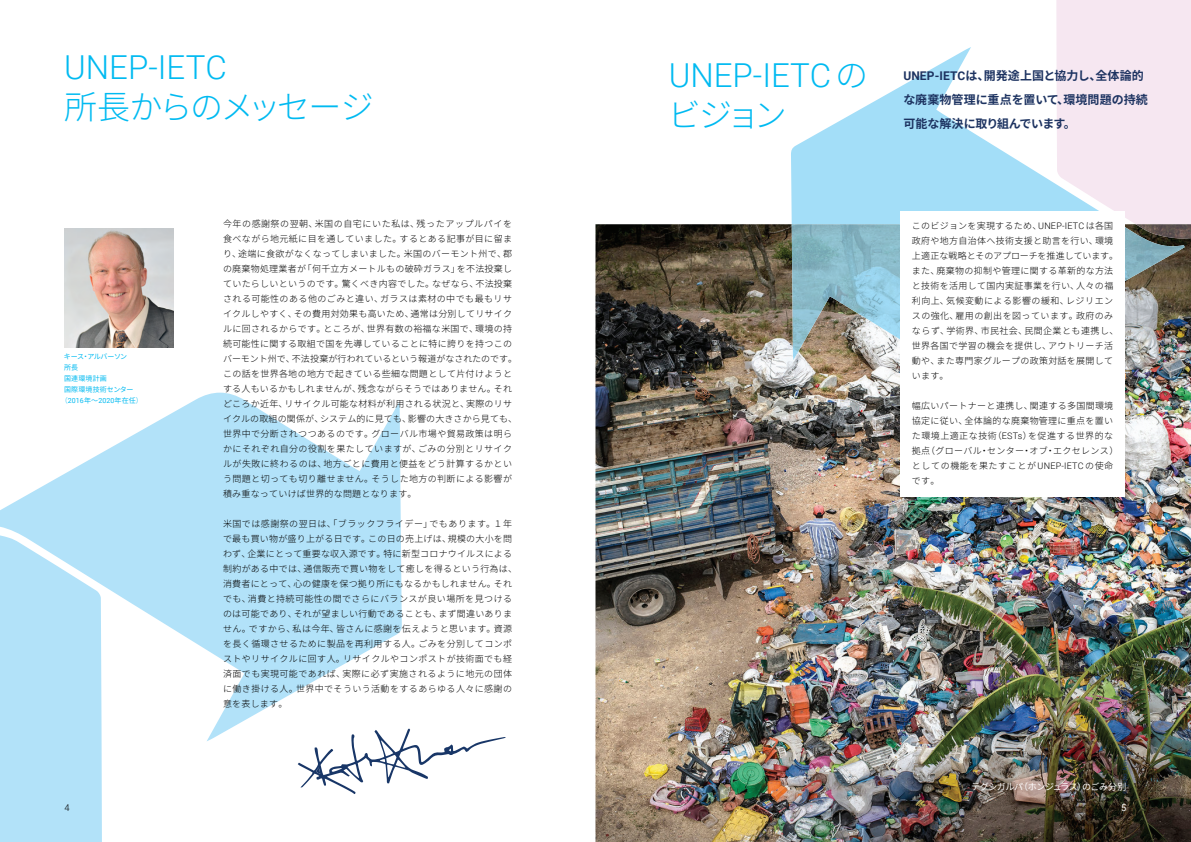
<style>
.page{position:relative;width:1191px;height:842px;background:#fff}
.page>*{position:absolute;margin:0;border:0;box-sizing:border-box;transform-origin:0 0}
.t1{font:300 33px "Roboto";color:#00baf1}
.t2{font:300 33px "Source Han Sans";letter-spacing:-.075em;color:#00baf1}
.t3{font:700 12px/24px "Source Han Sans";letter-spacing:.005em;color:#1d3361}
.t4{font:9.3px "Roboto";color:#fff}
.t5{font:300 9.3px "Roboto";color:#000}
.t6{font:300 9px/15px "Source Han Sans";letter-spacing:.04em;color:#000}
.t7{font:9px "Source Han Sans";letter-spacing:-.045em;color:#fff}
.t8{font:7px/11px "Source Han Sans";letter-spacing:.015em;color:#00baf1}
.t9{font:7px "Roboto";letter-spacing:.02em;color:#00baf1}
.t10{font:6px "Source Han Sans";letter-spacing:.025em;color:#183667}
.s1{font-family:"Source Han Sans";font-weight:300}
.s2{font-family:"Source Han Sans"}
.s3{font-family:"Roboto"}
</style>
<div class="page">
<img style="left:595px;top:224px;width:596px;height:618px">
<svg style="left:791px;top:47px;width:265px;height:177px;fill:#a3def8"></svg>
<img style="left:791px;top:224px;width:393px;height:145px">
<div style="left:1056px;top:0;width:135px;height:224px;background:#f6e7f1"></div>
<img style="left:1135px;top:224px;width:56px;height:14px">
<svg style="left:0;top:393px;width:402px;height:348px;fill:#b2e2f9"></svg>
<div style="left:0;top:535px;width:102px;height:307px;background:#b2e2f9"></div>
<div style="left:900px;top:211px;width:224px;height:286px;background:#fff"></div>
<img style="left:64px;top:229px;width:109px;height:119px">
<svg style="left:298px;top:729px;width:208px;height:65px"></svg>
<h1 class="t1" style="left:64px;top:44px;width:164px">UNEP-IETC</h1>
<h1 class="t2" style="left:64px;top:89px;width:311px">所長からのメッセージ</h1>
<p class="t8" style="left:64px;top:351px;width:71px">キース・アルバーソン所長<br>国連環境計画<br>国際環境技術センター</p>
<p class="t9" style="left:61px;top:395px;width:83px"><span class="s1">（</span>2016<span class="s2">年～</span>2020<span class="s2">年在任</span><span class="s1">）</span></p>
<p class="t5" style="left:64px;top:801px;width:7px">4</p>
<p class="t6" style="left:223px;top:217px;width:296px">今年の感謝祭の翌朝、米国の自宅にいた私は、残ったアップルパイを食べながら地元紙に目を通していました。するとある記事が目に留まり、途端に食欲がなくなってしまいました。米国のバーモント州で、郡の廃棄物処理業者が「何千立方メートルもの破砕ガラス」を不法投棄していたらしいというのです。驚くべき内容でした。なぜなら、不法投棄される可能性のある他のごみと違い、ガラスは素材の中でも最もリサイクルしやすく、その費用対効果も高いため、通常は分別してリサイクルに回されるからです。ところが、世界有数の裕福な米国で、環境の持続可能性に関する取組で国を先導していることに特に誇りを持つこのバーモント州で、不法投棄が行われているという報道がなされたのです。この話を世界各地の地方で起きている些細な問題として片付けようとする人もいるかもしれませんが、残念ながらそうではありません。それどころか近年、リサイクル可能な材料が利用される状況と、実際のリサイクルの取組の関係が、システム的に見ても、影響の大きさから見ても、世界中で分断されつつあるのです。グローバル市場や貿易政策は明らかにそれぞれ自分の役割を果たしていますが、ごみの分別とリサイクルが失敗に終わるのは、地方ごとに費用と便益をどう計算するかという問題と切っても切り離せません。そうした地方の判断による影響が積み重なっていけば世界的な問題となります。</p>
<p class="t6" style="left:223px;top:517px;width:296px">米国では感謝祭の翌日は、「ブラックフライデー」でもあります。１年で最も買い物が盛り上がる日です。この日の売上げは、規模の大小を問わず、企業にとって重要な収入源です。特に新型コロナウイルスによる制約がある中では、通信販売で買い物をして癒しを得るという行為は、消費者にとって、心の健康を保つ拠り所にもなるかもしれません。それでも、消費と持続可能性の間でさらにバランスが良い場所を見つけるのは可能であり、それが望ましい行動であることも、まず間違いありません。ですから、私は今年、皆さんに感謝を伝えようと思います。資源を長く循環させるために製品を再利用する人。ごみを分別してコンポストやリサイクルに回す人。リサイクルやコンポストが技術面でも経済面でも実現可能であれば、実際に必ず実施されるように地元の団体に働き掛ける人。世界中でそういう活動をするあらゆる人々に感謝の意を表します。</p>
<h1 class="t1" style="left:668px;top:52px;width:201px">UNEP-IETC<span class="s2">の</span></h1>
<h1 class="t2" style="left:668px;top:96px;width:121px">ビジョン</h1>
<h2 class="t3" style="left:903px;top:64px;width:246px"><span class="s3">UNEP-IETC</span>は、開発途上国と協力し、全体論的な廃棄物管理に重点を置いて、環境問題の持続可能な解決に取り組んでいます。</h2>
<p class="t6" style="left:912px;top:219px;width:208px">このビジョンを実現するため、<span class="s3">UNEP-IETC</span>は各国政府や地方自治体へ技術支援と助言を行い、環境上適正な戦略とそのアプローチを推進しています。また、廃棄物の抑制や管理に関する革新的な方法と技術を活用して国内実証事業を行い、人々の福利向上、気候変動による影響の緩和、レジリエンスの強化、雇用の創出を図っています。政府のみならず、学術界、市民社会、民間企業とも連携し、世界各国で学習の機会を提供し、アウトリーチ活動や、また専門家グループの政策対話を展開しています。</p>
<p class="t6" style="left:912px;top:399px;width:208px">幅広いパートナーと連携し、関連する多国間環境協定に従い、全体論的な廃棄物管理に重点を置いた環境上適正な技術（<span class="s3">ESTs</span>）を促進する世界的な拠点（グローバル・センター・オブ・エクセレンス）としての機能を果たすことが<span class="s3">UNEP-IETC</span>の使命です。</p>
<p class="t10" style="left:1121px;top:794px;width:108px;rotate:-90deg">© yoko_ken_chan/Shutterstock.com</p>
<p class="t4" style="left:1121px;top:801px;width:7px">5</p>
<p class="t7" style="left:971px;top:781px;width:157px">テグシガルパ（ホンジュラス）のごみ分別</p>
</div>
